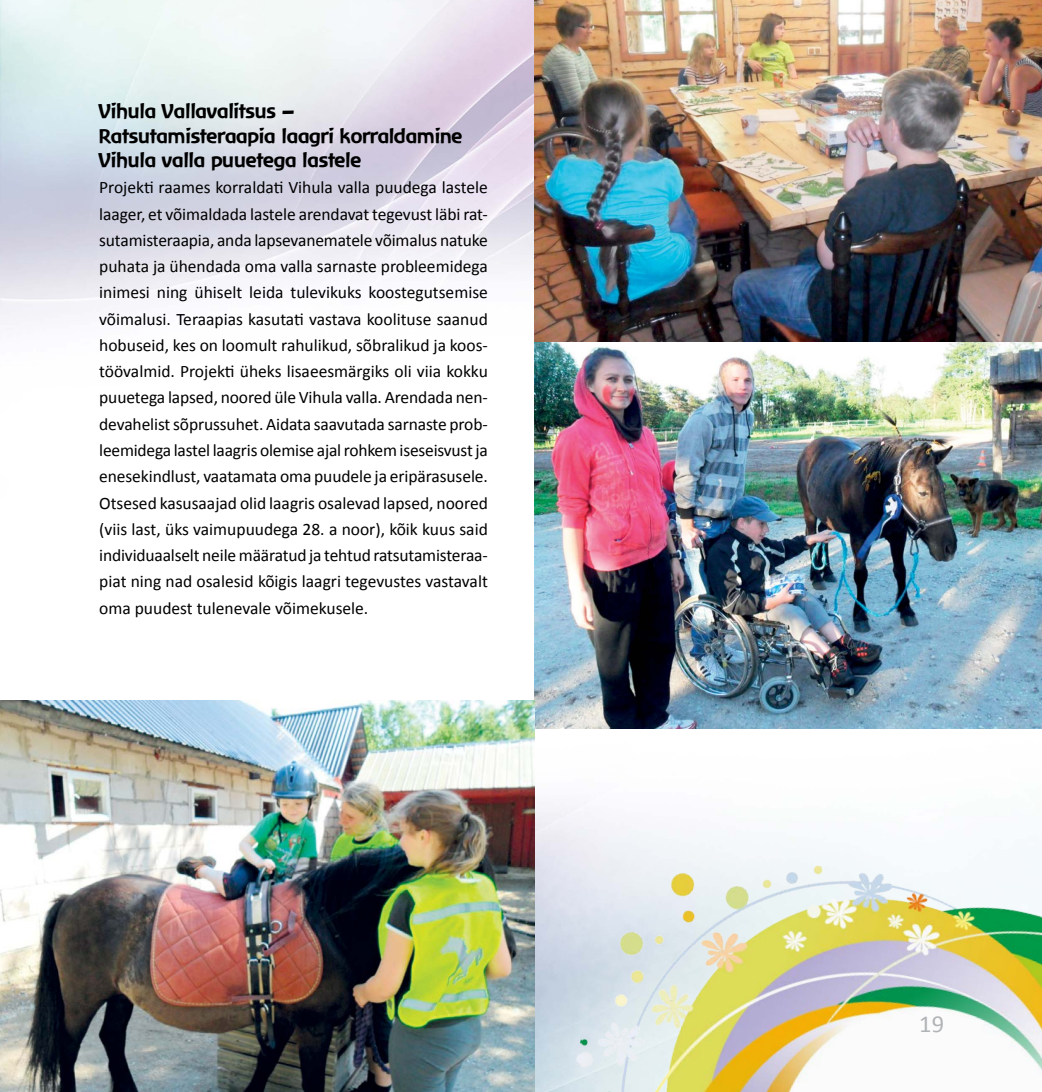
<style>
.page{position:relative;width:1042px;height:1092px;background:#fff}
.page>*{position:absolute;margin:0;border:0;box-sizing:border-box;transform-origin:0 0}
.t1{font:24.5px "Calibri";color:#b1b4b6}
.t2{font:19.25px/24.5px "Baar Zeitgeist";color:#000}
.t3{font:17.5px/26.2px "Calibri";color:#000;text-align:justify}
</style>
<div class="page">
<img style="left:0;top:0;width:1042px;height:817px">
<img style="left:534px;top:817px;width:508px;height:274px">
<img style="left:534px;top:0;width:508px;height:728px">
<img style="left:0;top:700px;width:534px;height:391px">
<p class="t2" style="left:99px;top:98px;width:365px">Vihula Vallavalitsus –<br>Ratsutamisteraapia laagri korraldamine<br>Vihula valla puuetega lastele</p>
<p class="t3" style="left:99px;top:174px;width:390px">Projekti raames korraldati Vihula valla puudega lastele laager, et võimaldada lastele arendavat tegevust läbi rat&shy;sutamisteraapia, anda lapsevanematele võimalus natuke puhata ja ühendada oma valla sarnaste probleemidega inimesi ning ühiselt leida tulevikuks koostegutsemise võimalusi. Teraapias kasutati vastava koolituse saanud hobuseid, kes on loomult rahulikud, sõbralikud ja koos&shy;töövalmid. Projekti üheks lisaeesmärgiks oli viia kokku puuetega lapsed, noored üle Vihula valla. Arendada nen&shy;devahelist sõprussuhet. Aidata saavutada sarnaste prob&shy;leemidega lastel laagris olemise ajal rohkem iseseisvust ja enesekindlust, vaatamata oma puudele ja eripärasusele.<br>Otsesed kasusaajad olid laagris osalevad lapsed, noored (viis last, üks vaimupuudega 28. a noor), kõik kuus said individuaalselt neile määratud ja tehtud ratsutamisteraa&shy;piat ning nad osalesid kõigis laagri tegevustes vastavalt oma puudest tulenevale võimekusele.</p>
<h1 class="t1" style="left:919px;top:1008px;width:26px">19</h1>
</div>
